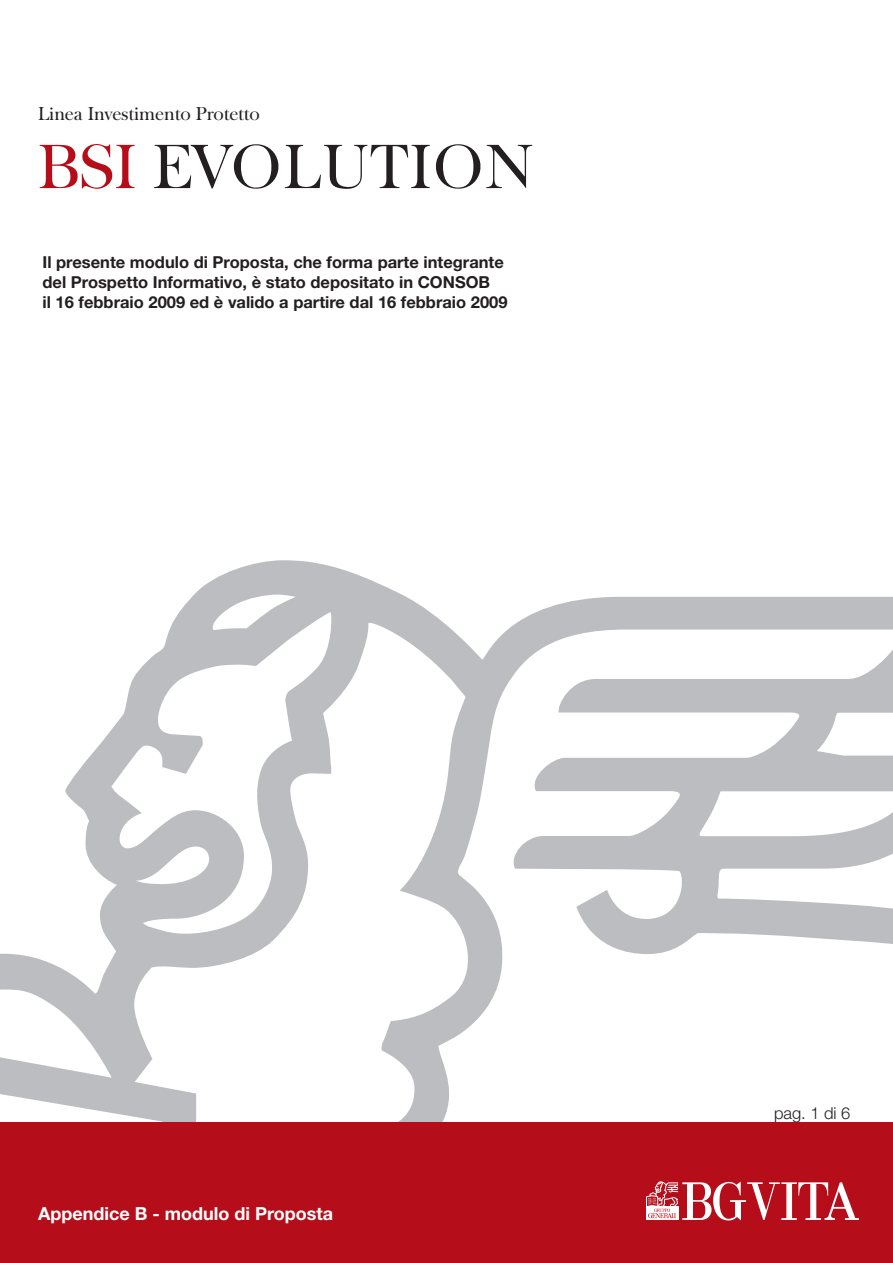
<style>
.page{position:relative;width:893px;height:1263px;background:#fff}
.page>*{position:absolute;margin:0;border:0;box-sizing:border-box;transform-origin:0 0}
.t1{font:60px "Baskerville";letter-spacing:.04em;color:#231f20}
.t2{font:700 18px "Helvetica Neue";color:#fff}
.t3{font:18px "Baskerville";color:#231f20}
.t4{font:700 16.5px/19.8px "Helvetica Neue";color:#231f20}
.t5{font:300 16.5px "Helvetica Neue";color:#231f20}
.s1{color:#b50e1a}
</style>
<div class="page">
<svg style="left:0;top:560px;width:893px;height:563px"></svg>
<div style="left:0;top:1123px;width:893px;height:140px;background:#b50e1a"></div>
<svg style="left:646px;top:1181px;width:213px;height:39px"></svg>
<p class="t3" style="left:38px;top:103px;width:223px">Linea Investimento Protetto</p>
<h1 class="t1" style="left:38px;top:132px;width:497px"><span class="s1">BSI</span> EVOLUTION</h1>
<p class="t4" style="left:43px;top:252px;width:467px">Il presente modulo di Proposta, che forma parte integrante del Prospetto Informativo, è stato depositato in CONSOB<br>il 16 febbraio 2009 ed è valido a partire dal 16 febbraio 2009</p>
<p class="t2" style="left:38px;top:1203px;width:296px">Appendice B - modulo di Proposta</p>
<p class="t5" style="left:774px;top:1103px;width:78px">pag. 1 di 6</p>
</div>
